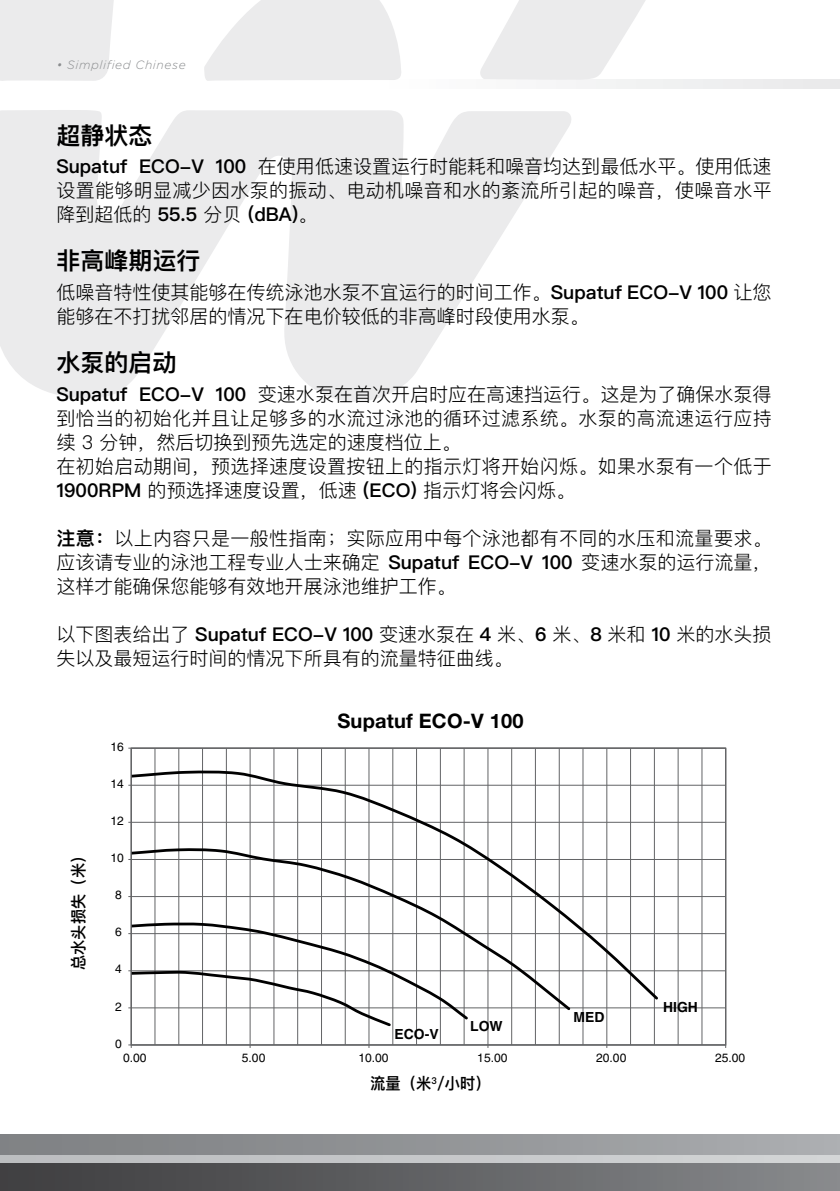
<style>
.page{position:relative;width:840px;height:1191px;background:#fff}
.page>*{position:absolute;margin:0;border:0;box-sizing:border-box;transform-origin:0 0}
.t1{font:600 24px "Ping Fang SC";color:#000}
.t2{font:700 20px "Helvetica Neue LT Std";letter-spacing:.01em;color:#000}
.t3{font:300 19px/24px "Ping Fang SC";color:#000}
.t4{font:600 16px "Ping Fang SC";letter-spacing:.01em;color:#000;scale:.95 1}
.t5{font:700 14px "Helvetica";color:#000}
.t6{font:12px "Helvetica";color:#000}
.t7{font:italic 300 12px "Gotham HTF";letter-spacing:.05em;color:#8a8c8e}
.s1{font-weight:600}
</style>
<div class="page">
<div style="left:0;top:1162px;width:839px;height:29px;background:linear-gradient(to right,#3c3c3e,#87898c)"></div>
<div style="left:0;top:1154px;width:839px;height:8px;background:#c6c8ca"></div>
<div style="left:0;top:1134px;width:839px;height:20px;background:linear-gradient(to right,#7c7e81,#aaacaf)"></div>
<svg style="left:0;top:110px;width:571px;height:292px;fill:#ebebec"></svg>
<svg style="left:0;top:0;width:839px;height:89px"></svg>
<hr style="left:131px;top:1007px;width:594px;height:1px;background:#636466">
<hr style="left:131px;top:970px;width:594px;height:1px;background:#636466">
<hr style="left:131px;top:933px;width:594px;height:1px;background:#636466">
<hr style="left:131px;top:896px;width:594px;height:1px;background:#636466">
<hr style="left:131px;top:859px;width:594px;height:1px;background:#636466">
<hr style="left:131px;top:822px;width:594px;height:1px;background:#636466">
<hr style="left:131px;top:785px;width:594px;height:1px;background:#636466">
<hr style="left:154px;top:748px;width:1px;height:297px;background:#636466">
<hr style="left:178px;top:748px;width:1px;height:297px;background:#636466">
<hr style="left:202px;top:748px;width:1px;height:297px;background:#636466">
<hr style="left:226px;top:748px;width:1px;height:297px;background:#636466">
<hr style="left:249px;top:748px;width:1px;height:297px;background:#636466">
<hr style="left:273px;top:748px;width:1px;height:297px;background:#636466">
<hr style="left:297px;top:748px;width:1px;height:297px;background:#636466">
<hr style="left:321px;top:748px;width:1px;height:297px;background:#636466">
<hr style="left:345px;top:748px;width:1px;height:297px;background:#636466">
<hr style="left:368px;top:748px;width:1px;height:297px;background:#636466">
<hr style="left:392px;top:748px;width:1px;height:297px;background:#636466">
<hr style="left:416px;top:748px;width:1px;height:297px;background:#636466">
<hr style="left:440px;top:748px;width:1px;height:297px;background:#636466">
<hr style="left:463px;top:748px;width:1px;height:297px;background:#636466">
<hr style="left:487px;top:748px;width:1px;height:297px;background:#636466">
<hr style="left:511px;top:748px;width:1px;height:297px;background:#636466">
<hr style="left:534px;top:748px;width:1px;height:297px;background:#636466">
<hr style="left:558px;top:748px;width:1px;height:297px;background:#636466">
<hr style="left:582px;top:748px;width:1px;height:297px;background:#636466">
<hr style="left:606px;top:748px;width:1px;height:297px;background:#636466">
<hr style="left:630px;top:748px;width:1px;height:297px;background:#636466">
<hr style="left:653px;top:748px;width:1px;height:297px;background:#636466">
<hr style="left:677px;top:748px;width:1px;height:297px;background:#636466">
<hr style="left:701px;top:748px;width:1px;height:297px;background:#636466">
<hr style="left:725px;top:748px;width:1px;height:297px;background:#636466">
<svg style="left:128px;top:920px;width:340px;height:108px"></svg>
<svg style="left:133px;top:1002px;width:439px;height:10px"></svg>
<svg style="left:133px;top:768px;width:527px;height:234px"></svg>
<div style="left:131px;top:748px;width:594px;height:297px;border:1px solid #636466"></div>
<p class="t7" style="left:57px;top:59px;width:130px">• Simplified Chinese</p>
<p class="t1" style="left:56px;top:120px;width:97px">超静状态</p>
<p class="t3" style="left:56px;top:154px;width:716px;text-align:justify"><span class="s1">Supatuf ECO-V 100</span> 在使用低速设置运行时能耗和噪音均达到最低水平。使用低速设置能够明显减少因水泵的振动、电动机噪音和水的紊流所引起的噪音，使噪音水平降到超低的 <span class="s1">55.5</span> 分贝 <span class="s1">(dBA)</span>。</p>
<p class="t1" style="left:56px;top:246px;width:145px">非高峰期运行</p>
<p class="t3" style="left:56px;top:280px;width:716px">低噪音特性使其能够在传统泳池水泵不宜运行的时间工作。<span class="s1">Supatuf ECO-V 100</span> 让您能够在不打扰邻居的情况下在电价较低的非高峰时段使用水泵。</p>
<p class="t1" style="left:56px;top:348px;width:121px">水泵的启动</p>
<p class="t3" style="left:56px;top:382px;width:716px"><span class="s1">Supatuf ECO-V 100</span> 变速水泵在首次开启时应在高速挡运行。这是为了确保水泵得到恰当的初始化并且让足够多的水流过泳池的循环过滤系统。水泵的高流速运行应持续 3 分钟，然后切换到预先选定的速度档位上。<br>在初始启动期间，预选择速度设置按钮上的指示灯将开始闪烁。如果水泵有一个低于<span class="s1">1900RPM</span> 的预选择速度设置，低速 <span class="s1">(ECO)</span> 指示灯将会闪烁。</p>
<p class="t3" style="left:56px;top:526px;width:716px;text-align:justify"><span class="s1">注意：</span>以上内容只是一般性指南；实际应用中每个泳池都有不同的水压和流量要求。应该请专业的泳池工程专业人士来确定 <span class="s1">Supatuf ECO-V 100</span> 变速水泵的运行流量，这样才能确保您能够有效地开展泳池维护工作。</p>
<p class="t3" style="left:56px;top:622px;width:716px">以下图表给出了 <span class="s1">Supatuf ECO-V 100</span> 变速水泵在 <span class="s1">4</span> 米、<span class="s1">6</span> 米、<span class="s1">8</span> 米和 <span class="s1">10</span> 米的水头损失以及最短运行时间的情况下所具有的流量特征曲线。</p>
<p class="t4" style="left:68px;top:970px;width:131px;rotate:-90deg">总水头损失（米）</p>
<p class="t6" style="left:110px;top:739px;width:15px">16</p>
<p class="t6" style="left:110px;top:776px;width:15px">14</p>
<p class="t6" style="left:110px;top:814px;width:15px">12</p>
<p class="t6" style="left:110px;top:851px;width:15px">10</p>
<p class="t6" style="left:115px;top:888px;width:8px">8</p>
<p class="t6" style="left:115px;top:925px;width:8px">6</p>
<p class="t6" style="left:115px;top:962px;width:8px">4</p>
<p class="t6" style="left:115px;top:999px;width:8px">2</p>
<p class="t6" style="left:115px;top:1036px;width:8px">0</p>
<p class="t2" style="left:337px;top:708px;width:187px">Supatuf ECO-V 100</p>
<p class="t5" style="left:394px;top:1025px;width:46px">ECO-V</p>
<p class="t5" style="left:470px;top:1018px;width:34px">LOW</p>
<p class="t5" style="left:573px;top:1008px;width:32px">MED</p>
<p class="t5" style="left:662px;top:998px;width:36px">HIGH</p>
<p class="t6" style="left:123px;top:1051px;width:25px">0.00</p>
<p class="t6" style="left:242px;top:1051px;width:25px">5.00</p>
<p class="t6" style="left:358px;top:1051px;width:32px">10.00</p>
<p class="t6" style="left:477px;top:1051px;width:32px">15.00</p>
<p class="t6" style="left:596px;top:1051px;width:32px">20.00</p>
<p class="t6" style="left:714px;top:1051px;width:32px">25.00</p>
<p class="t4" style="left:370px;top:1073px;width:128px">流量（米<sup>3</sup>/小时）</p>
</div>
